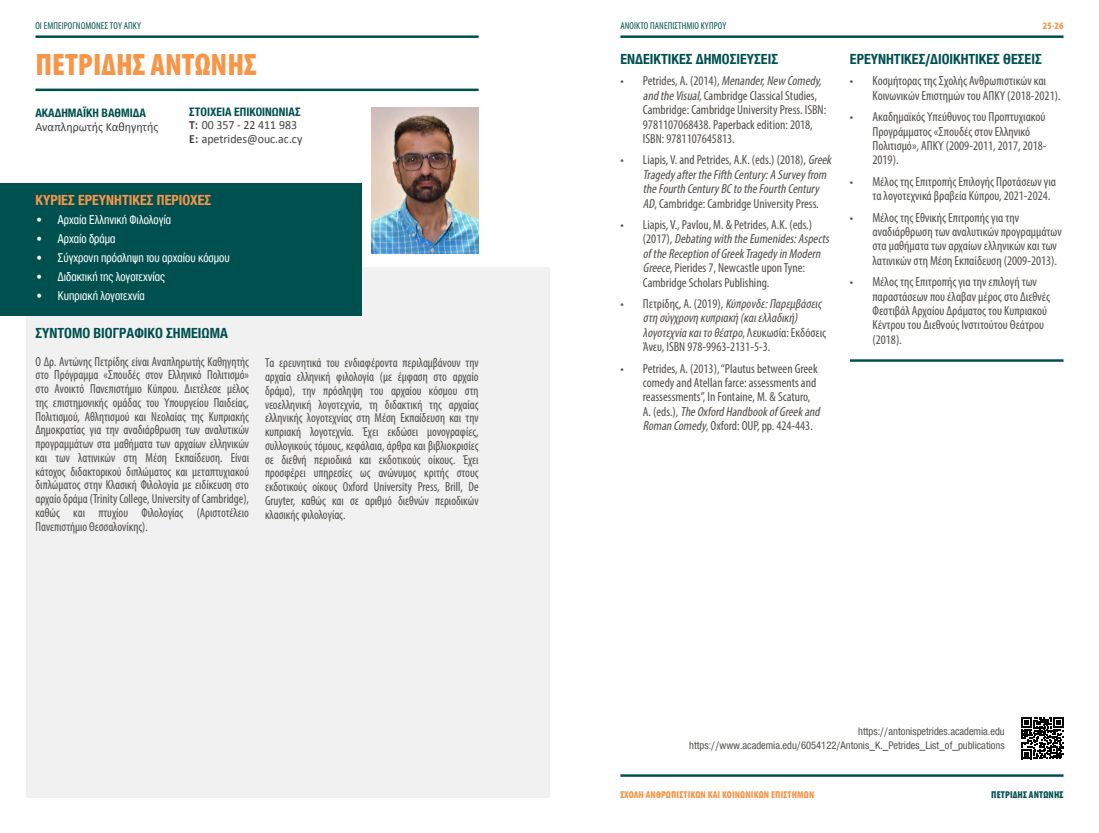
<style>
.page{position:relative;width:1099px;height:833px;background:#fff}
.page>*{position:absolute;margin:0;border:0;box-sizing:border-box;transform-origin:0 0}
.t1{font:700 31.25px "Myriad Condensed Greek";color:#f79548}
.t2{font:700 15px "CF Helvetica Cond";color:#005050}
.t3{font:700 15px "CF Helvetica Cond";color:#f79548}
.t4{font:condensed 13.12px/14.4px "Myriad Pro";color:#524f4a}
.t5{font:condensed 13.12px/13.8px "Myriad Pro";color:#524f4a;text-align:justify;scale:.95 1}
.t6{font:italic condensed 13.12px/14.4px "Myriad Pro";color:#524f4a}
.t7{font:13.12px "CF Helvetica Cond";color:#fff;scale:.95 1}
.t8{font:12.5px/13.8px "Calibri";color:#414042;scale:.95 1}
.t9{font:700 12.5px "CF Helvetica Cond";color:#005050}
.t10{font:11.25px/14.2px "CF Helvetica Cond";color:#524f4a;text-align:right}
.t11{font:10px "Myriad Condensed Greek";letter-spacing:.01em;color:#005050}
.t12{font:700 10px "Myriad Condensed Greek";letter-spacing:.01em;color:#f79548}
.t13{font:700 10px "Myriad Condensed Greek";letter-spacing:.01em;color:#005050}
.s1{font-weight:700}
.s2{font-style:italic}
.s3{font-style:normal}
</style>
<div class="page">
<div style="left:26px;top:267px;width:523px;height:530px;background:#f1f1f2"></div>
<div style="left:0;top:183px;width:361px;height:132px;background:#005050"></div>
<hr style="left:850px;top:359px;width:213px;height:3px;background:#005050">
<hr style="left:35px;top:89px;width:443px;height:2px;background:#005050">
<hr style="left:35px;top:35px;width:443px;height:3px;background:#005050">
<hr style="left:620px;top:35px;width:443px;height:3px;background:#005050">
<svg style="left:1021px;top:717px;width:42px;height:42px"></svg>
<hr style="left:620px;top:774px;width:443px;height:3px;background:#005050">
<img style="left:372px;top:107px;width:106px;height:146px">
<p class="t11" style="left:35px;top:21px;width:107px">ΟΙ ΕΜΠΕΙΡΟΓΝΏΜΟΝΕΣ ΤΟΥ ΑΠΚΥ</p>
<p class="t11" style="left:620px;top:21px;width:107px">ΑΝΟΙΚΤΟ ΠΑΝΕΠΙΣΤΗΜΙΟ ΚΥΠΡΟΥ</p>
<p class="t12" style="left:1042px;top:20px;width:22px">25-26</p>
<h1 class="t1" style="left:35px;top:49px;width:223px">ΠΕΤΡΊΔΗΣ ΑΝΤΏΝΗΣ</h1>
<p class="t9" style="left:35px;top:106px;width:112px">ΑΚΑΔΗΜΑΪΚΗ ΒΑΘΜΙΔΑ</p>
<p class="t8" style="left:35px;top:119px;width:131px">Αναπληρωτής Καθηγητής</p>
<p class="t9" style="left:189px;top:105px;width:113px">ΣΤΟΙΧΕΙΑ ΕΠΙΚΟΙΝΩΝΙΑΣ</p>
<p class="t8" style="left:189px;top:118px;width:120px"><span class="s1">T:</span> 00 357 - 22 411 983<br><span class="s1">E:</span> apetrides@ouc.ac.cy</p>
<p class="t3" style="left:35px;top:192px;width:177px">ΚΥΡΙΕΣ ΕΡΕΥΝΗΤΙΚΕΣ ΠΕΡΙΟΧΕΣ</p>
<p class="t7" style="left:35px;top:212px;width:144px">• Αρχαία Ελληνική Φιλολογία</p>
<p class="t7" style="left:35px;top:231px;width:86px">• Αρχαίο δράμα</p>
<p class="t7" style="left:35px;top:251px;width:206px">• Σύγχρονη πρόσληψη του αρχαίου κόσμου</p>
<p class="t7" style="left:35px;top:270px;width:138px">• Διδακτική της λογοτεχνίας</p>
<p class="t7" style="left:35px;top:289px;width:117px">• Κυπριακή λογοτεχνία</p>
<p class="t2" style="left:35px;top:325px;width:194px">ΣΥΝΤΟΜΟ ΒΙΟΓΡΑΦΙΚΟ ΣΗΜΕΙΩΜΑ</p>
<p class="t5" style="left:35px;top:354px;width:226px">Ο Δρ. Αντώνης Πετρίδης είναι Αναπληρωτής Καθηγητής στο Πρόγραμμα «Σπουδές στον Ελληνικό Πολιτισμό» στο Ανοικτό Πανεπιστήμιο Κύπρου. Διετέλεσε μέλος της επιστημονικής ομάδας του Υπουργείου Παιδείας, Πολιτισμού, Αθλητισμού και Νεολαίας της Κυπριακής Δημοκρατίας για την αναδιάρθρωση των αναλυτικών προγραμμάτων στα μαθήματα των αρχαίων ελληνικών και των λατινικών στη Μέση Εκπαίδευση. Είναι κάτοχος διδακτορικού διπλώματος και μεταπτυχιακού διπλώματος στην Κλασική Φιλολογία με ειδίκευση στο αρχαίο δράμα (Trinity College, University of Cambridge), καθώς και πτυχίου Φιλολογίας (Αριστοτέλειο Πανεπιστήμιο Θεσσαλονίκης).</p>
<p class="t5" style="left:265px;top:356px;width:226px">Τα ερευνητικά του ενδιαφέροντα περιλαμβάνουν την αρχαία ελληνική φιλολογία (με έμφαση στο αρχαίο δράμα), την πρόσληψη του αρχαίου κόσμου στη νεοελληνική λογοτεχνία, τη διδακτική της αρχαίας ελληνικής λογοτεχνίας στη Μέση Εκπαίδευση και την κυπριακή λογοτεχνία. Έχει εκδώσει μονογραφίες, συλλογικούς τόμους, κεφάλαια, άρθρα και βιβλιοκρισίες σε διεθνή περιοδικά και εκδοτικούς οίκους. Έχει προσφέρει υπηρεσίες ως ανώνυμος κριτής στους εκδοτικούς οίκους Oxford University Press, Brill, De Gruyter, καθώς και σε αριθμό διεθνών περιοδικών κλασικής φιλολογίας.</p>
<p class="t2" style="left:620px;top:51px;width:159px">ΕΝΔΕΙΚΤΙΚΕΣ ΔΗΜΟΣΙΕΥΣΕΙΣ</p>
<p class="t4" style="left:643px;top:74px;width:185px;text-indent:-22px">• Petrides, A. (2014), <span class="s2">Menander,New Comedy, and theVisual</span>, Cambridge Classical Studies, Cambridge: Cambridge University Press. ISBN:<br>9781107068438. Paperback edition: 2018, ISBN: 9781107645813.</p>
<p class="t6" style="left:643px;top:153px;width:192px;text-indent:-22px"><span class="s3">• Liapis, V. and Petrides, A.K. (eds.) (2018),</span> Greek TragedyaftertheFifth Century:A Surveyfrom theFourth CenturyBCtotheFourth Century AD<span class="s3">, Cambridge: Cambridge University Press.</span></p>
<p class="t4" style="left:643px;top:217px;width:190px;text-indent:-22px">• Liapis, V., Pavlou, M. &amp; Petrides, A.K. (eds.)<br>( 2 0 1 7 ) , <span class="s2">Debating with theEumenides:Aspects of theReception of GreekTragedyin Modern Greece</span>, Pierides 7, Newcastle upon Tyne:<br>Cambridge Scholars Publishing.</p>
<p class="t6" style="left:643px;top:296px;width:185px;text-indent:-22px"><span class="s3">• Π ε τ ρ ί δ η ς , Α . ( 2 0 1 9 ) ,</span> Κύπρονδε:Παρεμβάσεις στη σύγχρονη κυπριακή (καιελλαδική) λογοτεχνία καιτοθέατρο<span class="s3">, Λ ε υ κ ω σ ί α : Ε κ δ ό σ ε ι ς Άνευ, ISBN 978-9963-2131-5-3.</span></p>
<p class="t4" style="left:643px;top:361px;width:181px;text-indent:-22px">• Petrides, A. (2013), “Plautus between Greek comedy and Atellan farce: assessments and reassessments”, In Fontaine, M. &amp; Scaturo,<br>A . ( e d s . ) , <span class="s2">TheOxford Handbookof Greekand Roman Comedy</span>, Oxford: OUP, pp. 424-443.</p>
<p class="t2" style="left:850px;top:51px;width:193px">ΕΡΕΥΝΗΤΙΚΕΣ/ΔΙΟΙΚΗΤΙΚΕΣ ΘΕΣΕΙΣ</p>
<p class="t4" style="left:872px;top:74px;width:190px;text-indent:-22px">• Κοσμήτορας της Σχολής Ανθρωπιστικών και<br>Κοινωνικών Επιστημών του ΑΠΚΥ (2018-2021).</p>
<p class="t4" style="left:872px;top:110px;width:176px;text-indent:-22px">• Ακαδημαϊκός Υπεύθυνος του Προπτυχιακού<br>Προγράμματος «Σπουδές στον Ελληνικό<br>Πολιτισμό», ΑΠΚΥ (2009-2011, 2017, 2018-<br>2019).</p>
<p class="t4" style="left:872px;top:174px;width:185px;text-indent:-22px">• Μέλος της Επιτροπής Επιλογής Προτάσεων για τα λογοτεχνικά βραβεία Κύπρου, 2021-2024.</p>
<p class="t4" style="left:872px;top:210px;width:191px;text-indent:-22px">• Μέλος της Εθνικής Επιτροπής για την αναδιάρθρωση των αναλυτικών προγραμμάτων στα μαθήματα των αρχαίων ελληνικών και των λατινικών στη Μέση Εκπαίδευση (2009-2013).</p>
<p class="t4" style="left:872px;top:275px;width:179px;text-indent:-22px">• Μέλος της Επιτροπής για την επιλογή των παραστάσεων που έλαβαν μέρος στο Διεθνές Φεστιβάλ Αρχαίου Δράματος του Κυπριακού Κέντρου του Διεθνούς Ινστιτούτου Θεάτρου (2018).</p>
<p class="t10" style="left:689px;top:724px;width:317px">https://antonispetrides.academia.edu https://www.academia.edu/6054122/Antonis_K._Petrides_List_of_publications</p>
<p class="t12" style="left:620px;top:789px;width:196px">ΣΧΟΛΗ ΑΝΘΡΩΠΙΣΤΙΚΩΝ ΚΑΙ ΚΟΙΝΩΝΙΚΩΝ ΕΠΙΣΤΗΜΩΝ</p>
<p class="t13" style="left:991px;top:789px;width:74px">ΠΕΤΡΙΔΗΣ ΑΝΤΩΝΗΣ</p>
</div>
